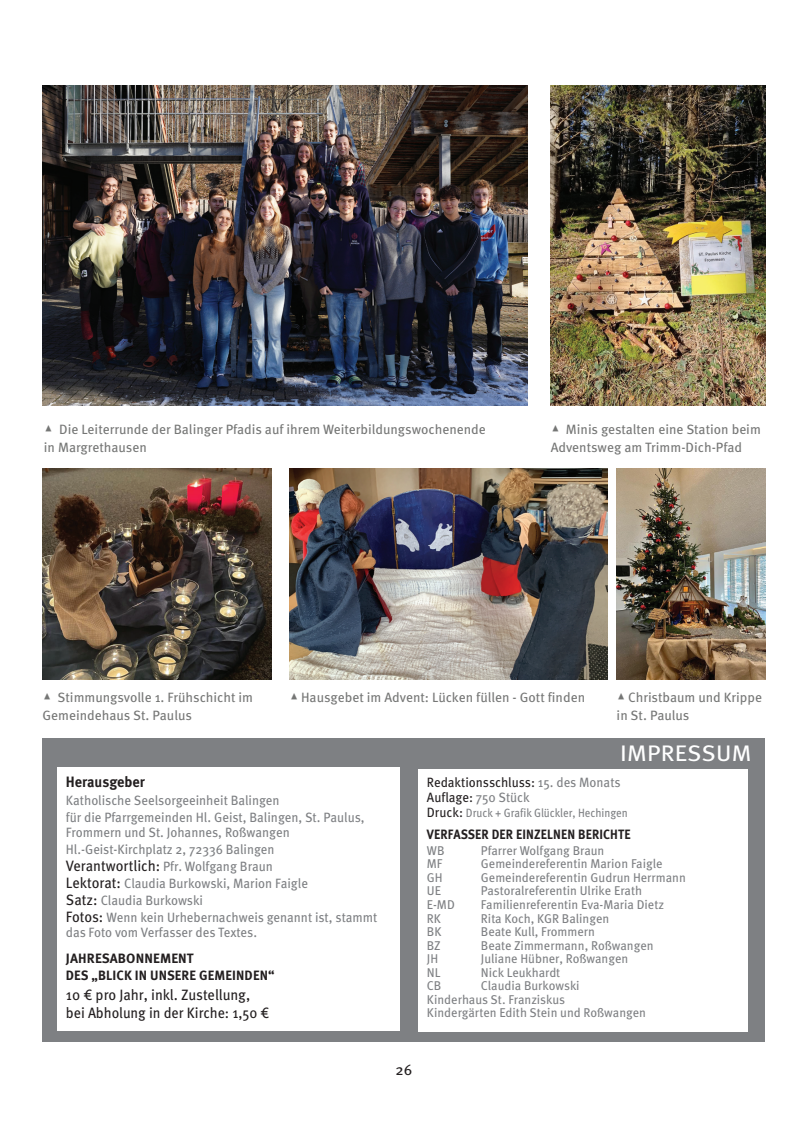
<style>
.page{position:relative;width:808px;height:1127px;background:#fff}
.page>*{position:absolute;margin:0;border:0;box-sizing:border-box;transform-origin:0 0}
.t1{font:22.5px "Meta Pro";color:#fff;scale:1.08 1}
.t2{font:15px/18px "Meta Pro";color:#231f20;scale:.95 1}
.t3{font:700 15px "Meta Pro";color:#231f20;scale:.95 1}
.t4{font:15px "Meta Pro";color:#231f20}
.t5{font:13.5px/17.1px "Meta Pro";letter-spacing:-.005em;color:#7e8083;scale:.95 1}
.t6{font:13.5px/18px "Meta Pro";color:#757675}
.t7{font:13.5px/15px "Meta Pro";color:#231f20;scale:.95 1}
.t8{font:700 13.5px/17.1px "Meta Pro";letter-spacing:.01em;color:#231f20}
.t9{font:700 13.5px "Meta Pro";letter-spacing:.01em;color:#231f20;scale:.91 1}
.t10{font:12.75px/13.5px "Meta Pro";letter-spacing:-.005em;color:#7e8083}
.t11{font:12px "Meta Pro";color:#7e8083;scale:.9 1}
.s1{font-size:16.5px}
.s2{font-size:15px;color:#231f20}
.s3{color:#7e8083}
.s4{font-size:13.5px;color:#231f20}
</style>
<div class="page">
<div style="left:43px;top:738px;width:722px;height:304px;background:#7e8083"></div>
<div style="left:57px;top:767px;width:343px;height:264px;background:#fff"></div>
<div style="left:418px;top:768px;width:330px;height:263px;background:#fff"></div>
<img style="left:551px;top:85px;width:214px;height:320px">
<img style="left:43px;top:85px;width:484px;height:320px">
<img style="left:289px;top:468px;width:318px;height:211px">
<img style="left:43px;top:468px;width:229px;height:211px">
<img style="left:617px;top:468px;width:148px;height:211px">
<p class="t6" style="left:44px;top:419px;width:443px"><span class="s1">▴</span> Die Leiterrunde der Balinger Pfadis auf ihrem Weiterbildungswochenende in Margrethausen</p>
<p class="t6" style="left:551px;top:419px;width:212px"><span class="s1">▴</span> Minis gestalten eine Station beim<br>Adventsweg am Trimm-Dich-Pfad</p>
<p class="t6" style="left:43px;top:688px;width:212px"><span class="s1">▴</span> Stimmungsvolle 1. Frühschicht im<br>Gemeindehaus St. Paulus</p>
<p class="t6" style="left:289px;top:688px;width:297px"><span class="s1">▴</span> Hausgebet im Advent: Lücken füllen - Gott finden</p>
<p class="t6" style="left:617px;top:688px;width:147px;line-height:17.2px"><span class="s1">▴</span> Christbaum und Krippe in St. Paulus</p>
<h1 class="t1" style="left:620px;top:735px;width:120px">Impressum</h1>
<p class="t3" style="left:66px;top:770px;width:85px">HERAUSGEBER</p>
<p class="t5" style="left:66px;top:790px;width:316px">Katholische Seelsorgeeinheit Balingen<br>für die Pfarrgemeinden Hl. Geist, Balingen, St. Paulus,</p>
<p class="t5" style="left:66px;top:822px;width:329px">Frommern und St. Johannes, Roßwangen Hl.-Geist-Kirchplatz 2, 72336 Balingen<br><span class="s2">Verantwortlich:</span> Pfr. Wolfgang Braun<br><span class="s2">Lektorat:</span> Claudia Burkowski, Marion Faigle<br><span class="s2">Satz:</span> Claudia Burkowski<br><span class="s2">Fotos:</span> Wenn kein U rhebernachweis genannt ist, stammt</p>
<p class="t5" style="left:66px;top:923px;width:203px">das Foto vom Verfasser des Textes.</p>
<p class="t8" style="left:66px;top:949px;width:30px">JAHRESA</p>
<p class="t8" style="left:66px;top:949px;width:210px;text-indent:52px">BONNEMENT<br>DES „BLICK IN UNSERE GEMEINDEN“</p>
<p class="t2" style="left:66px;top:985px;width:216px">10 € pro Jahr, inkl. Zustellung, bei Abholung in der Kirche: 1,50 €</p>
<p class="t7" style="left:427px;top:774px;width:205px">Redaktionsschluss: <span class="s3">15. des Monats<br></span>Auflage: <span class="s3">750 Stück</span></p>
<p class="t11" style="left:427px;top:804px;width:225px"><span class="s4">Druck:</span> Druck + Grafik Glückler, Hechingen</p>
<p class="t9" style="left:427px;top:824px;width:38px">VER FASSER</p>
<p class="t9" style="left:492px;top:824px;width:9px">DER</p>
<p class="t9" style="left:516px;top:824px;width:8px">EINZELNEN</p>
<p class="t9" style="left:578px;top:824px;width:16px">BERIC</p>
<p class="t9" style="left:610px;top:824px;width:17px">HTE</p>
<p class="t10" style="left:427px;top:843px;width:17px">WB</p>
<p class="t10" style="left:481px;top:843px;width:125px">Pfarrer Wolfgang Braun</p>
<p class="t10" style="left:427px;top:856px;width:42px">MF G</p>
<p class="t10" style="left:489px;top:856px;width:175px">emeindereferentin Marion Faigle</p>
<p class="t10" style="left:427px;top:870px;width:43px">GH G</p>
<p class="t10" style="left:489px;top:870px;width:198px">emeindereferentin Gudrun Herrmann</p>
<p class="t10" style="left:427px;top:883px;width:8px">UE</p>
<p class="t10" style="left:481px;top:883px;width:163px">Pastoralreferentin U lrike Erath</p>
<p class="t10" style="left:427px;top:897px;width:29px">E-MD</p>
<p class="t10" style="left:481px;top:897px;width:185px">Familienreferentin Eva-Maria Dietz</p>
<p class="t10" style="left:427px;top:910px;width:42px">RK R</p>
<p class="t10" style="left:488px;top:910px;width:123px">ita Koch, KGR Balingen</p>
<p class="t10" style="left:427px;top:924px;width:42px">BK B</p>
<p class="t10" style="left:488px;top:924px;width:108px">eate Kull, Frommern</p>
<p class="t10" style="left:427px;top:937px;width:41px">BZ B</p>
<p class="t10" style="left:488px;top:937px;width:167px">eate Zimmermann, Roßwangen</p>
<p class="t10" style="left:427px;top:951px;width:13px">JH</p>
<p class="t10" style="left:481px;top:951px;width:149px">Juliane Hübner, Roßwangen</p>
<p class="t10" style="left:427px;top:964px;width:41px">NL N</p>
<p class="t10" style="left:489px;top:964px;width:73px">ick Leukhardt</p>
<p class="t10" style="left:427px;top:978px;width:16px">CBC</p>
<p class="t10" style="left:427px;top:978px;width:221px;text-indent:61px">laudia Burkowski<br>Kinderhaus St. Franziskus<br>Kindergärten Edith Stein und Roßwangen</p>
<p class="t4" style="left:395px;top:1058px;width:18px">26</p>
</div>
